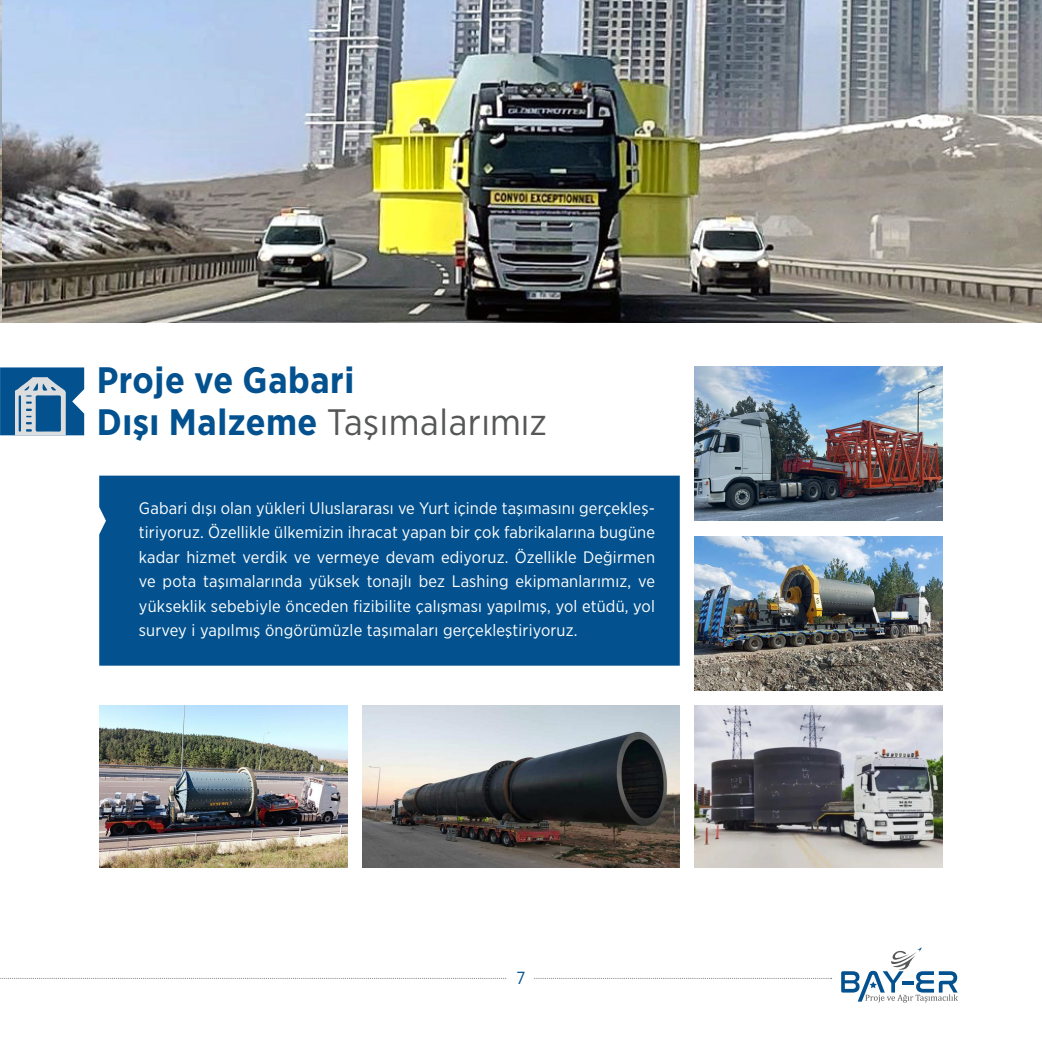
<style>
.page{position:relative;width:1042px;height:1042px;background:#fff}
.page>*{position:absolute;margin:0;border:0;box-sizing:border-box;transform-origin:0 0}
.t1{font:700 36.75px/42px "Gotham Narrow";letter-spacing:.015em;color:#03528f}
.t2{font:17.5px "Gotham Narrow";color:#03528f}
.t3{font:16.62px/24.5px "Gotham Narrow";letter-spacing:.01em;color:#fff;text-align:justify}
.s1{font-weight:400;color:#565757}
</style>
<div class="page">
<svg style="left:0;top:978px;width:831px;height:1px"></svg>
<svg style="left:841px;top:947px;width:117px;height:55px"></svg>
<div style="left:508px;top:956px;width:26px;height:34px;background:#fff"></div>
<img style="left:0;top:0;width:1042px;height:322px">
<img style="left:99px;top:705px;width:248px;height:162px">
<img style="left:694px;top:705px;width:249px;height:162px">
<img style="left:694px;top:536px;width:249px;height:154px">
<img style="left:694px;top:367px;width:249px;height:153px">
<img style="left:362px;top:705px;width:318px;height:162px">
<div style="left:99px;top:476px;width:581px;height:189px;background:#03528f"></div>
<svg style="left:0;top:367px;width:84px;height:68px"></svg>
<p class="t1" style="left:97px;top:359px;width:452px">Proje ve Gabari<br>Dışı Malzeme <span class="s1">Taşımalarımız</span></p>
<p class="t3" style="left:139px;top:495px;width:517px">Gabari dışı olan yükleri Uluslararası ve Yurt içinde taşımasını gerçekleş&shy;tiriyoruz. Özellikle ülkemizin ihracat yapan bir çok fabrikalarına bugüne kadar hizmet verdik ve vermeye devam ediyoruz. Özellikle Değirmen ve pota taşımalarında yüksek tonajlı bez Lashing ekipmanlarımız, ve yükseklik sebebiyle önceden fizibilite çalışması yapılmış, yol etüdü, yol survey i yapılmış öngörümüzle taşımaları gerçekleştiriyoruz.</p>
<p class="t2" style="left:516px;top:967px;width:10px">7</p>
</div>
